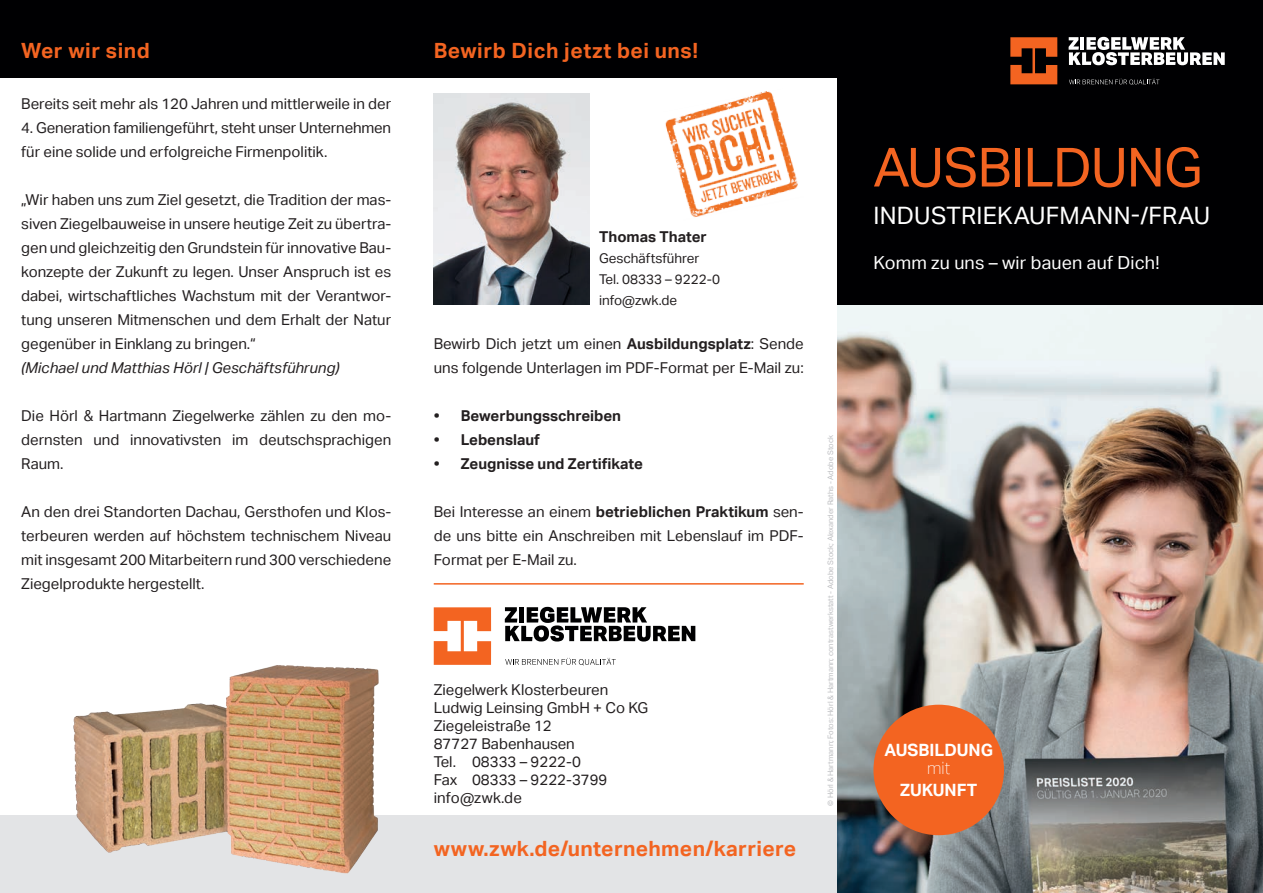
<style>
.page{position:relative;width:1263px;height:893px;background:#fff}
.page>*{position:absolute;margin:0;border:0;box-sizing:border-box;transform-origin:0 0}
.t1{font:54px "Aktiv Grotesk";letter-spacing:-.015em;color:#f36421}
.t2{font:24px "Aktiv Grotesk";letter-spacing:.01em;color:#fff}
.t3{font:700 21px "Aktiv Grotesk";letter-spacing:.025em;color:#f36421}
.t4{font:18px "Aktiv Grotesk";letter-spacing:.01em;color:#fff}
.t5{font:700 16.95px "Aktiv Grotesk";color:#fff}
.t6{font:100 16.95px "Aktiv Grotesk";color:#fff}
.t7{font:15px/24px "Aktiv Grotesk";color:#231f20;text-align:justify}
.t8{font:700 15px "Aktiv Grotesk";color:#231f20}
.t9{font:italic 15px "Aktiv Grotesk";color:#231f20}
.t10{font:13.5px/21px "Aktiv Grotesk";color:#231f20}
.t11{font:7.5px "Aktiv Grotesk";color:#bcbdc0}
.s1{font-weight:700}
</style>
<div class="page">
<div style="left:0;top:815px;width:1263px;height:78px;background:#e3e4e6"></div>
<img style="left:838px;top:305px;width:425px;height:588px">
<div style="left:0;top:0;width:838px;height:78px;background:#000002"></div>
<div style="left:838px;top:0;width:425px;height:305px;background:#000002"></div>
<img style="left:434px;top:94px;width:155px;height:211px">
<svg style="left:1010px;top:37px;width:47px;height:47px"></svg>
<svg style="left:1068px;top:37px;width:157px;height:28px"></svg>
<svg style="left:1069px;top:79px;width:90px;height:6px"></svg>
<img style="left:73px;top:665px;width:306px;height:209px">
<img style="left:665px;top:91px;width:133px;height:126px">
<div style="left:873px;top:705px;width:131px;height:130px;background:#f36421;border-radius:50%"></div>
<svg style="left:434px;top:607px;width:57px;height:58px"></svg>
<svg style="left:505px;top:607px;width:190px;height:34px"></svg>
<svg style="left:505px;top:658px;width:111px;height:7px"></svg>
<hr style="left:434px;top:583px;width:370px;height:2px;background:#f36421">
<h3 class="t3" style="left:21px;top:38px;width:130px">Wer wir sind</h3>
<p class="t7" style="left:21px;top:91px;width:371px">Bereits seit mehr als 120 Jahren und mittlerweile in der</p>
<p class="t7" style="left:21px;top:115px;width:371px">4. Generation familiengeführt, steht unser Unternehmen für eine solide und erfolgreiche Firmenpolitik.</p>
<p class="t7" style="left:21px;top:187px;width:371px">„Wir haben uns zum Ziel gesetzt, die Tradition der mas&shy;siven Ziegelbauweise in unsere heutige Zeit zu übertra&shy;gen und gleichzeitig den Grundstein für innovative Bau&shy;konzepte der Zukunft zu legen. Unser Anspruch ist es dabei, wirtschaftliches Wachstum mit der Verantwor&shy;tung unseren Mitmenschen und dem Erhalt der Natur gegenüber in Einklang zu bringen.“</p>
<p class="t9" style="left:21px;top:359px;width:320px">(Michael und Matthias Hörl | Geschäftsführung)</p>
<p class="t7" style="left:21px;top:403px;width:371px">Die Hörl &amp; Hartmann Ziegelwerke zählen zu den mo&shy;dernsten und innovativsten im deutschsprachigen Raum.</p>
<p class="t7" style="left:21px;top:499px;width:371px">An den drei Standorten Dachau, Gersthofen und Klos&shy;terbeuren werden auf höchstem technischem Niveau mit insgesamt 200 Mitarbeitern rund 300 verschiedene Ziegelprodukte hergestellt.</p>
<h3 class="t3" style="left:434px;top:38px;width:266px">Bewirb Dich jetzt bei uns!</h3>
<p class="t8" style="left:599px;top:228px;width:109px">Thomas Thater</p>
<p class="t10" style="left:599px;top:248px;width:123px">Geschäftsführer<br>Tel. 08333 – 9222-0 info@zwk.de</p>
<p class="t7" style="left:434px;top:331px;width:371px">Bewirb Dich jetzt um einen <span class="s1">Ausbildungsplatz</span>: Sende uns folgende Unterlagen im PDF-Format per E-Mail zu:</p>
<p class="t8" style="left:434px;top:407px;width:189px">• Bewerbungsschreiben</p>
<p class="t8" style="left:434px;top:431px;width:108px">• Lebenslauf</p>
<p class="t8" style="left:434px;top:455px;width:211px">• Zeugnisse und Zertifikate</p>
<p class="t7" style="left:434px;top:499px;width:371px">Bei Interesse an einem <span class="s1">betrieblichen Praktikum</span> sen&shy;de uns bitte ein Anschreiben mit Lebenslauf im PDF-Format per E-Mail zu.</p>
<p class="t7" style="left:434px;top:681px;width:216px;line-height:18px;text-align:left">Ziegelwerk Klosterbeuren<br>Ludwig Leinsing GmbH + Co KG<br>Ziegeleistraße 12<br>87727 Babenhausen<br>Tel. 08333 – 9222-0<br>Fax 08333 – 9222-3799 info@zwk.de</p>
<h3 class="t3" style="left:434px;top:836px;width:364px">www.zwk.de/unternehmen/karriere</h3>
<p class="t11" style="left:826px;top:806px;width:372px;rotate:-90deg">© Hörl &amp; Hartmann; Fotos: Hörl &amp; Hartmann; contrastwerkstatt - Adobe Stock; Alexander Raths - Adobe Stock</p>
<h1 class="t1" style="left:873px;top:136px;width:331px">AUSBILDUNG</h1>
<h2 class="t2" style="left:873px;top:201px;width:338px">INDUSTRIEKAUFMANN-/FRAU</h2>
<p class="t4" style="left:873px;top:252px;width:288px">Komm zu uns – wir bauen auf Dich!</p>
<p class="t5" style="left:884px;top:740px;width:110px">AUSBILDUNG</p>
<p class="t6" style="left:927px;top:759px;width:24px">mit</p>
<p class="t5" style="left:900px;top:781px;width:79px">ZUKUNFT</p>
</div>
